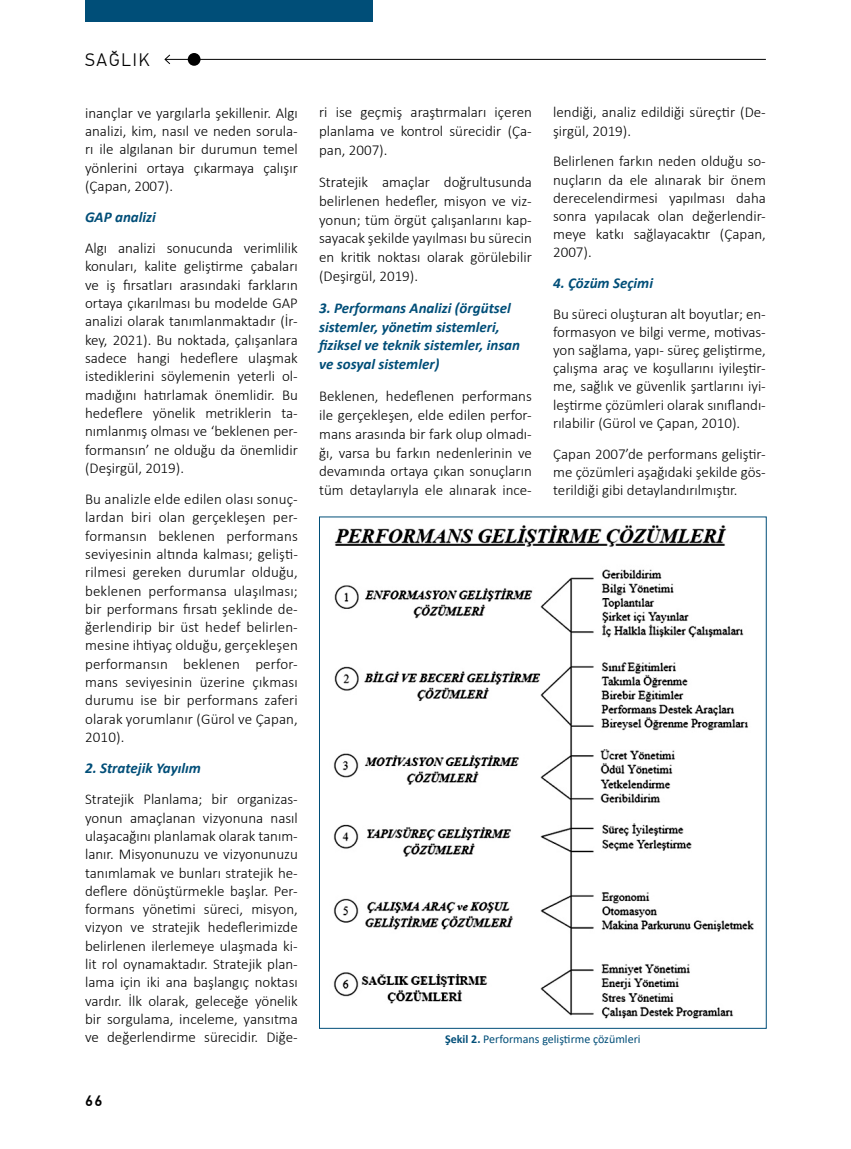
<style>
.page{position:relative;width:851px;height:1149px;background:#fff}
.page>*{position:absolute;margin:0;border:0;box-sizing:border-box;transform-origin:0 0}
.t1{font:300 18px "PF Din Text Pro";letter-spacing:.1em;color:#000}
.t2{font:300 15px/18.3px "Calibri";color:#000;text-align:justify}
.t3{font:italic 700 15px/18.9px "Calibri";color:#004e78}
.t4{font:500 15px "PF Din Text Pro";color:#000}
.t5{font:12px "Calibri";color:#004e78}
.s1{font-weight:700}
</style>
<div class="page">
<div style="left:188px;top:53px;width:12px;height:13px;background:#000;border-radius:50%"></div>
<hr style="left:165px;top:59px;width:600px;height:1px;background:#000">
<svg style="left:164px;top:54px;width:6px;height:10px"></svg>
<div style="left:85px;top:0;width:288px;height:21px;background:#004e78"></div>
<img style="left:333px;top:525px;width:421px;height:494px">
<p class="t1" style="left:85px;top:50px;width:66px">SAĞLIK</p>
<p class="t2" style="left:85px;top:103px;width:214px">inançlar ve yargılarla şekillenir. Algı analizi, kim, nasıl ve neden sorula&shy;rı ile algılanan bir durumun temel yönlerini ortaya çıkarmaya çalışır (Çapan, 2007).</p>
<p class="t3" style="left:85px;top:207px;width:72px">GAP analizi</p>
<p class="t2" style="left:85px;top:239px;width:214px">Algı analizi sonucunda verimlilik konuları, kalite geliştirme çabaları ve iş fırsatları arasındaki farkların ortaya çıkarılması bu modelde GAP analizi olarak tanımlanmaktadır (İr&shy;key, 2021). Bu noktada, çalışanlara sadece hangi hedeflere ulaşmak istediklerini söylemenin yeterli ol&shy;madığını hatırlamak önemlidir. Bu hedeflere yönelik metriklerin ta&shy;nımlanmış olması ve ‘beklenen per&shy;formansın’ ne olduğu da önemlidir (Deşirgül, 2019).</p>
<p class="t2" style="left:85px;top:489px;width:214px">Bu analizle elde edilen olası sonuç&shy;lardan biri olan gerçekleşen per&shy;formansın beklenen performans seviyesinin altında kalması; gelişti&shy;rilmesi gereken durumlar olduğu, beklenen performansa ulaşılması; bir performans fırsatı şeklinde de&shy;ğerlendirip bir üst hedef belirlen&shy;mesine ihtiyaç olduğu, gerçekleşen performansın beklenen perfor&shy;mans seviyesinin üzerine çıkması durumu ise bir performans zaferi olarak yorumlanır (Gürol ve Çapan, 2010).</p>
<p class="t3" style="left:85px;top:758px;width:117px">2. Stratejik Yayılım</p>
<p class="t2" style="left:85px;top:789px;width:214px">Stratejik Planlama; bir organizas&shy;yonun amaçlanan vizyonuna nasıl ulaşacağını planlamak olarak tanım&shy;lanır. Misyonunuzu ve vizyonunuzu tanımlamak ve bunları stratejik he&shy;deflere dönüştürmekle başlar. Per&shy;formans yönetimi süreci, misyon, vizyon ve stratejik hedeflerimizde belirlenen ilerlemeye ulaşmada ki&shy;lit rol oynamaktadır. Stratejik plan&shy;lama için iki ana başlangıç noktası vardır. İlk olarak, geleceğe yönelik bir sorgulama, inceleme, yansıtma ve değerlendirme sürecidir. Diğe-</p>
<p class="t2" style="left:319px;top:103px;width:214px;line-height:18.9px">ri ise geçmiş araştırmaları içeren planlama ve kontrol sürecidir (Ça&shy;pan, 2007).</p>
<p class="t2" style="left:319px;top:172px;width:214px;line-height:18.9px">Stratejik amaçlar doğrultusunda belirlenen hedefler, misyon ve viz&shy;yonun; tüm örgüt çalışanlarını kap&shy;sayacak şekilde yayılması bu sürecin en kritik noktası olarak görülebilir (Deşirgül, 2019).</p>
<p class="t3" style="left:319px;top:298px;width:202px">3. Performans Analizi (örgütsel sistemler, yönetim sistemleri, fiziksel ve teknik sistemler, insan ve sosyal sistemler)</p>
<p class="t2" style="left:319px;top:386px;width:214px;line-height:18.9px">Beklenen, hedeflenen performans ile gerçekleşen, elde edilen perfor&shy;mans arasında bir fark olup olmadı&shy;ğı, varsa bu farkın nedenlerinin ve devamında ortaya çıkan sonuçların tüm detaylarıyla ele alınarak ince-</p>
<p class="t2" style="left:553px;top:103px;width:214px">lendiği, analiz edildiği süreçtir (De&shy;şirgül, 2019).</p>
<p class="t2" style="left:553px;top:152px;width:214px">Belirlenen farkın neden olduğu so&shy;nuçların da ele alınarak bir önem derecelendirmesi yapılması daha sonra yapılacak olan değerlendir&shy;meye katkı sağlayacaktır (Çapan, 2007).</p>
<p class="t3" style="left:553px;top:273px;width:101px">4. Çözüm Seçimi</p>
<p class="t2" style="left:553px;top:304px;width:214px">Bu süreci oluşturan alt boyutlar; en&shy;formasyon ve bilgi verme, motivas&shy;yon sağlama, yapı- süreç geliştirme, çalışma araç ve koşullarını iyileştir&shy;me, sağlık ve güvenlik şartlarını iyi&shy;leştirme çözümleri olarak sınıflandı&shy;rılabilir (Gürol ve Çapan, 2010).</p>
<p class="t2" style="left:553px;top:444px;width:214px">Çapan 2007’de performans geliştir&shy;me çözümleri aşağıdaki şekilde gös&shy;terildiği gibi detaylandırılmıştır.</p>
<p class="t5" style="left:445px;top:1029px;width:197px"><span class="s1">Şekil 2.</span> Performans geliştirme çözümleri</p>
<p class="t4" style="left:85px;top:1091px;width:19px">66</p>
</div>
